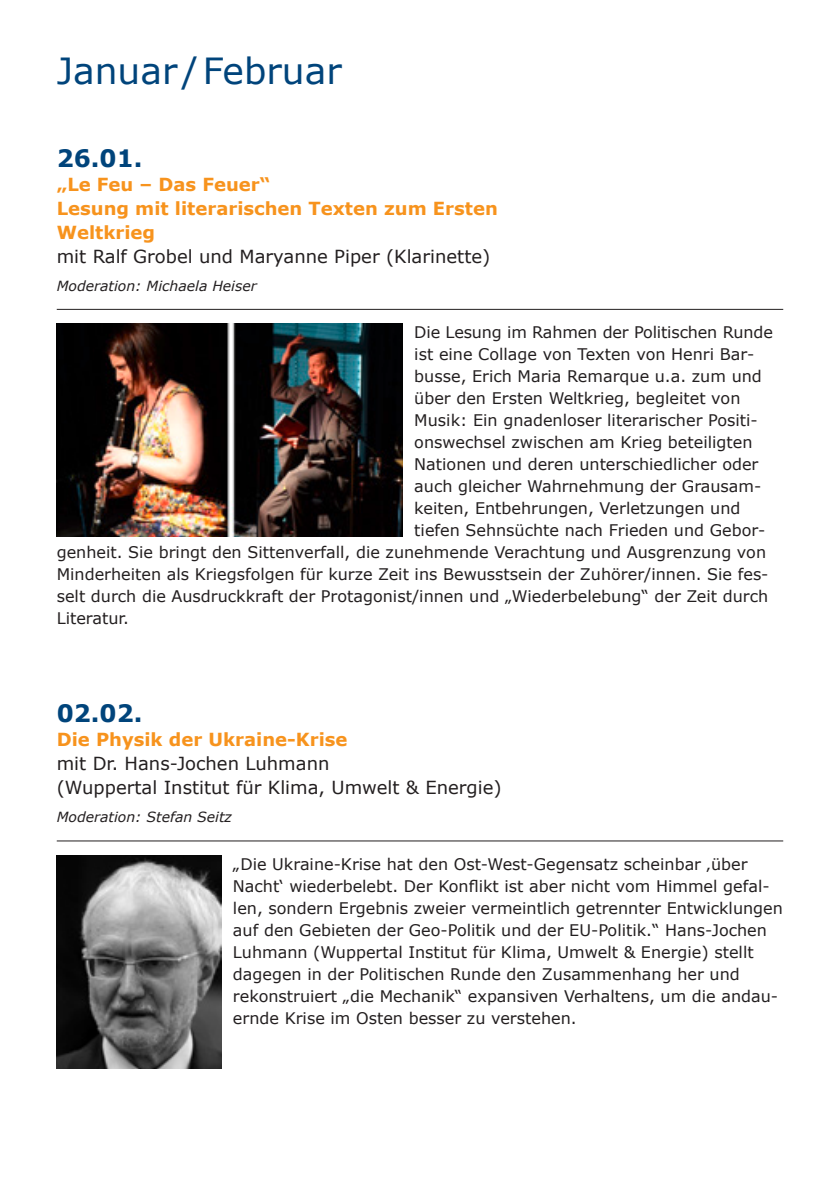
<style>
.page{position:relative;width:840px;height:1191px;background:#fff}
.page>*{position:absolute;margin:0;border:0;box-sizing:border-box;transform-origin:0 0}
.t1{font:36px "Verdana";color:#00447b}
.t2{font:700 24px "Verdana";color:#00447b}
.t3{font:18px/24px "Verdana";color:#231f20}
.t4{font:700 18px/24px "Verdana";color:#f7931d}
.t5{font:16px/22px "Verdana";color:#231f20}
.t6{font:italic 14px "Verdana";color:#231f20}
</style>
<div class="page">
<hr style="left:57px;top:309px;width:725px;height:1px;background:#231f20">
<hr style="left:57px;top:840px;width:725px;height:1px;background:#231f20">
<img style="left:57px;top:323px;width:346px;height:213px">
<img style="left:57px;top:855px;width:164px;height:213px">
<h1 class="t1" style="left:57px;top:48px;width:286px">Januar /Februar</h1>
<h2 class="t2" style="left:57px;top:142px;width:87px">26.01.</h2>
<p class="t4" style="left:57px;top:171px;width:442px">„Le Feu – Das Feuer“<br>Lesung mit literarischen Texten zum Ersten<br>Weltkrieg</p>
<p class="t3" style="left:57px;top:243px;width:435px">mit Ralf Grobel und Maryanne Piper (Klarinette)</p>
<p class="t6" style="left:57px;top:277px;width:201px">Moderation: Michaela Heiser</p>
<p class="t5" style="left:414px;top:321px;width:360px">Die Lesung im Rahmen der Politischen Runde</p>
<p class="t5" style="left:414px;top:343px;width:341px">ist eine Collage von Texten von Henri Bar-</p>
<p class="t5" style="left:414px;top:365px;width:349px">busse, Erich Maria Remarque u.a. zum und</p>
<p class="t5" style="left:414px;top:387px;width:327px">über den Ersten Weltkrieg, begleitet von</p>
<p class="t5" style="left:414px;top:409px;width:345px">Musik: Ein gnadenloser literarischer Positi-</p>
<p class="t5" style="left:414px;top:431px;width:339px">onswechsel zwischen am Krieg beteiligten</p>
<p class="t5" style="left:414px;top:453px;width:345px">Nationen und deren unterschiedlicher oder</p>
<p class="t5" style="left:414px;top:475px;width:348px">auch gleicher Wahrnehmung der Grausam-</p>
<p class="t5" style="left:414px;top:497px;width:327px">keiten, Entbehrungen, Verletzungen und</p>
<p class="t5" style="left:414px;top:519px;width:352px">tiefen Sehnsüchte nach Frieden und Gebor-</p>
<p class="t5" style="left:57px;top:541px;width:710px">genheit. Sie bringt den Sittenverfall, die zunehmende Verachtung und Ausgrenzung von</p>
<p class="t5" style="left:57px;top:563px;width:712px">Minderheiten als Kriegsfolgen für kurze Zeit ins Bewusstsein der Zuhörer/innen. Sie fes-</p>
<p class="t5" style="left:57px;top:585px;width:712px">selt durch die Ausdruckkraft der Protagonist/innen und „Wiederbelebung“ der Zeit durch</p>
<p class="t5" style="left:57px;top:607px;width:74px">Literatur.</p>
<h2 class="t2" style="left:57px;top:698px;width:87px">02.02.</h2>
<p class="t4" style="left:57px;top:727px;width:292px">Die Physik der Ukraine-Krise</p>
<p class="t3" style="left:57px;top:751px;width:446px">mit Dr. Hans-Jochen Luhmann<br>(Wuppertal Institut für Klima, Umwelt &amp; Energie)</p>
<p class="t6" style="left:57px;top:808px;width:176px">Moderation: Stefan Seitz</p>
<p class="t5" style="left:233px;top:852px;width:551px">„Die Ukraine-Krise hat den Ost-West-Gegensatz scheinbar ‚über Nacht‘ wiederbelebt. Der Konflikt ist aber nicht vom Himmel gefal&shy;len, sondern Ergebnis zweier vermeintlich getrennter Entwicklungen auf den Gebieten der Geo-Politik und der EU-Politik.“ Hans-Jochen Luhmann (Wuppertal Institut für Klima, Umwelt &amp; Energie) stellt dagegen in der Politischen Runde den Zusammenhang her und rekonstruiert „die Mechanik“ expansiven Verhaltens, um die andau&shy;ernde Krise im Osten besser zu verstehen.</p>
</div>
